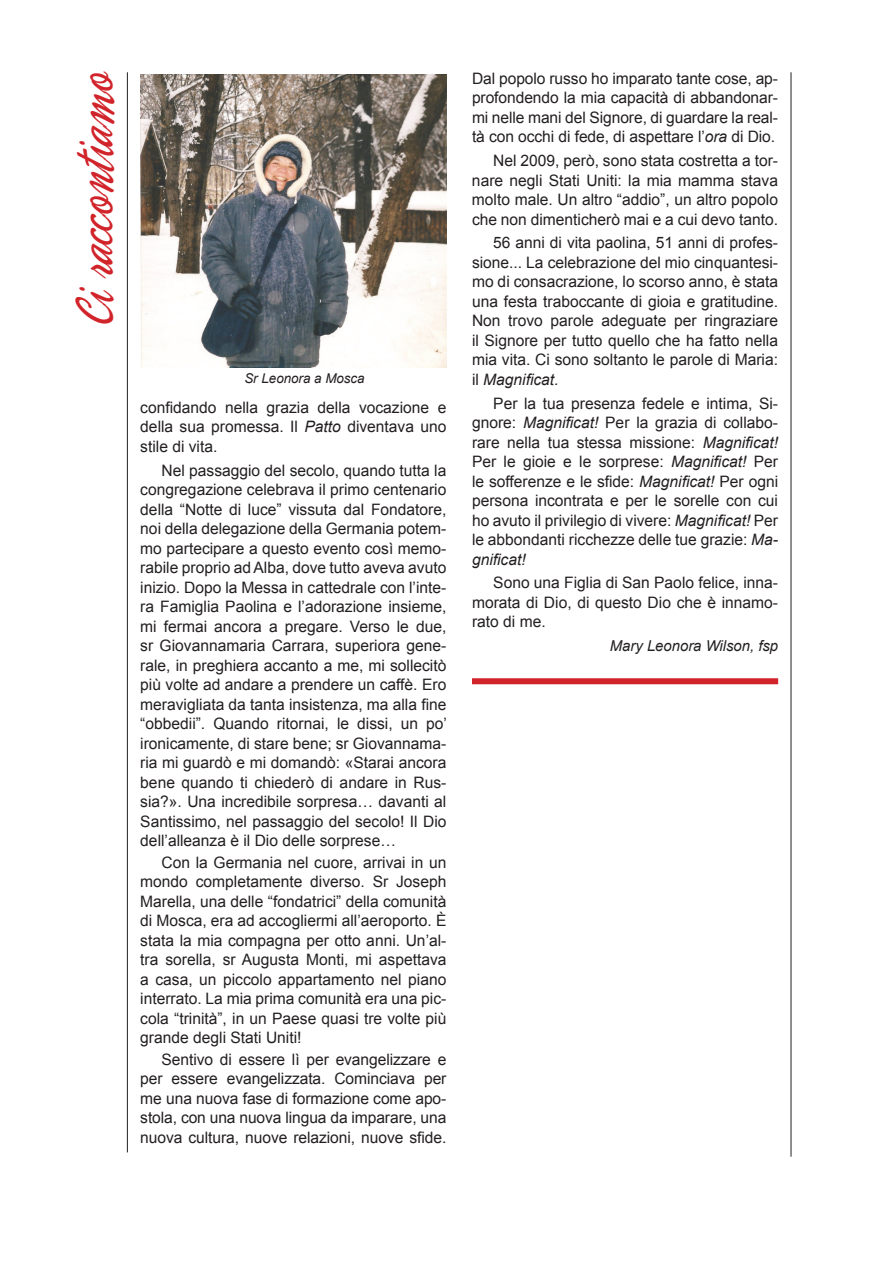
<style>
.page{position:relative;width:893px;height:1263px;background:#fff}
.page>*{position:absolute;margin:0;border:0;box-sizing:border-box;transform-origin:0 0}
.t1{font:57px "Phoenix Script FLF";color:#d1232a;scale:.7 1}
.t2{font:15.75px/19.5px "Arial";color:#231f20;text-align:justify}
.t3{font:italic 15px "Arial";color:#231f20}
.t4{font:italic 13.5px "Arial";color:#231f20}
.s1{font-style:italic}
</style>
<div class="page">
<hr style="left:791px;top:72px;width:1px;height:1085px;background:#231f20">
<hr style="left:127px;top:72px;width:1px;height:1080px;background:#231f20">
<img style="left:140px;top:74px;width:306px;height:294px">
<div style="left:472px;top:678px;width:306px;height:6px;background:#d1232a"></div>
<h1 class="t1" style="left:65px;top:328px;width:368px;rotate:-90deg">Ci raccontiamo</h1>
<p class="t4" style="left:244px;top:369px;width:122px">Sr Leonora a Mosca</p>
<p class="t2" style="left:140px;top:397px;width:308px">confidando nella grazia della vocazione e della sua promessa. Il <span class="s1">Patto</span> diventava uno stile di vita.</p>
<p class="t2" style="left:140px;top:460px;width:308px;text-indent:21px">Nel passaggio del secolo, quando tutta la congregazione celebrava il primo centenario della “Notte di luce” vissuta dal Fondatore, noi della delegazione della Germania potem&shy;mo partecipare a questo evento così memo&shy;rabile proprio ad Alba, dove tutto aveva avuto inizio. Dopo la Messa in cattedrale con l’inte&shy;ra Famiglia Paolina e l’adorazione insieme, mi fermai ancora a pregare. Verso le due, sr Giovannamaria Carrara, superiora gene&shy;rale, in preghiera accanto a me, mi sollecitò più volte ad andare a prendere un caffè. Ero meravigliata da tanta insistenza, ma alla fine “obbedii”. Quando ritornai, le dissi, un po’ ironicamente, di stare bene; sr Giovannama&shy;ria mi guardò e mi domandò: «Starai ancora bene quando ti chiederò di andare in Rus&shy;sia?». Una incredibile sorpresa… davanti al Santissimo, nel passaggio del secolo! Il Dio dell’alleanza è il Dio delle sorprese…</p>
<p class="t2" style="left:140px;top:852px;width:308px;text-indent:21px">Con la Germania nel cuore, arrivai in un mondo completamente diverso. Sr Joseph Marella, una delle “fondatrici” della comunità di Mosca, era ad accogliermi all’aeroporto. È stata la mia compagna per otto anni. Un’al&shy;tra sorella, sr Augusta Monti, mi aspettava a casa, un piccolo appartamento nel piano interrato. La mia prima comunità era una pic&shy;cola “trinità”, in un Paese quasi tre volte più grande degli Stati Uniti!</p>
<p class="t2" style="left:140px;top:1049px;width:308px;text-indent:21px">Sentivo di essere lì per evangelizzare e per essere evangelizzata. Cominciava per me una nuova fase di formazione come apo&shy;stola, con una nuova lingua da imparare, una nuova cultura, nuove relazioni, nuove sfide.</p>
<p class="t2" style="left:472px;top:68px;width:308px">Dal popolo russo ho imparato tante cose, ap&shy;profondendo la mia capacità di abbandonar&shy;mi nelle mani del Signore, di guardare la real&shy;tà con occhi di fede, di aspettare l’<span class="s1">ora</span> di Dio.</p>
<p class="t2" style="left:472px;top:151px;width:308px;text-indent:21px">Nel 2009, però, sono stata costretta a tor&shy;nare negli Stati Uniti: la mia mamma stava molto male. Un altro “addio”, un altro popolo che non dimenticherò mai e a cui devo tanto.</p>
<p class="t2" style="left:472px;top:233px;width:308px;text-indent:21px">56 anni di vita paolina, 51 anni di profes&shy;sione... La celebrazione del mio cinquantesi&shy;mo di consacrazione, lo scorso anno, è stata una festa traboccante di gioia e gratitudine.<br>Non trovo parole adeguate per ringraziare il Signore per tutto quello che ha fatto nella mia vita. Ci sono soltanto le parole di Maria: il <span class="s1">Magnificat.</span></p>
<p class="t2" style="left:472px;top:393px;width:308px;text-indent:21px">Per la tua presenza fedele e intima, Si&shy;gnore: <span class="s1">Magnificat!</span> Per la grazia di collabo&shy;rare nella tua stessa missione: <span class="s1">Magnificat!<br></span>Per le gioie e le sorprese: <span class="s1">Magnificat!</span> Per le sofferenze e le sfide: <span class="s1">Magnificat!</span> Per ogni persona incontrata e per le sorelle con cui ho avuto il privilegio di vivere: <span class="s1">Magnificat!</span> Per le abbondanti ricchezze delle tue grazie: <span class="s1">Ma&shy;gnificat!</span></p>
<p class="t2" style="left:472px;top:573px;width:308px;text-indent:21px">Sono una Figlia di San Paolo felice, inna&shy;morata di Dio, di questo Dio che è innamo&shy;rato di me.</p>
<p class="t3" style="left:610px;top:636px;width:170px">Mary Leonora Wilson, fsp</p>
</div>
